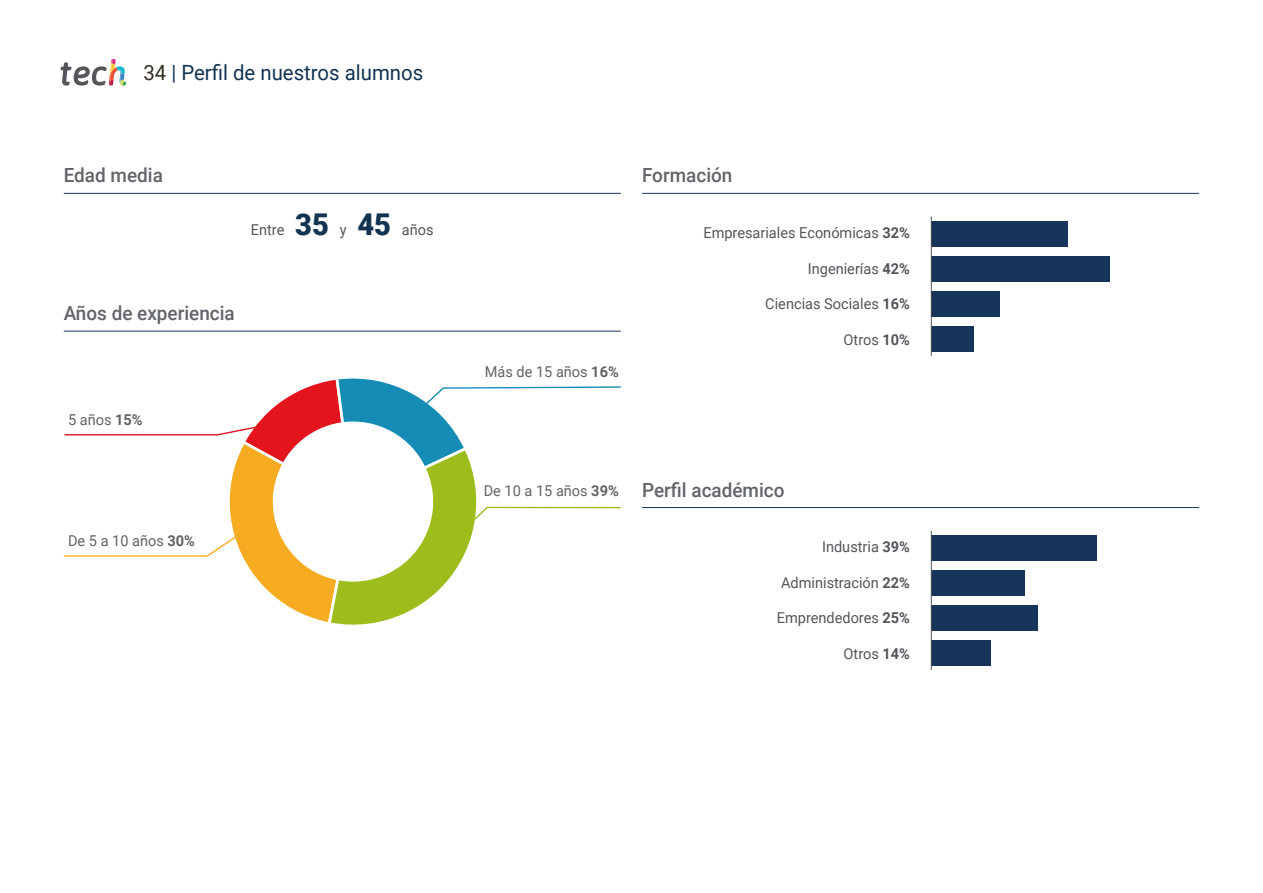
<style>
.page{position:relative;width:1263px;height:893px;background:#fff}
.page>*{position:absolute;margin:0;border:0;box-sizing:border-box;transform-origin:0 0}
.t1{font:21px "Roboto";color:#123352}
.t2{font:500 19.5px "Roboto";color:#61646a}
.t3{font:15px "Roboto";color:#52555b}
.t4{font:15px "Roboto";color:#636363}
.s1{color:#312e20}
.s2{font-weight:900;font-size:30px;color:#123352}
.s3{font-weight:700}
</style>
<div class="page">
<hr style="left:64px;top:193px;width:557px;height:1px;background:#17355b">
<hr style="left:64px;top:331px;width:557px;height:1px;background:#17355b">
<hr style="left:642px;top:193px;width:557px;height:1px;background:#17355b">
<hr style="left:642px;top:507px;width:557px;height:1px;background:#17355b">
<svg style="left:64px;top:378px;width:557px;height:247px"></svg>
<div style="left:931px;top:222px;width:136px;height:25px;background:#17355b"></div>
<div style="left:931px;top:256px;width:179px;height:26px;background:#17355b"></div>
<div style="left:931px;top:291px;width:68px;height:26px;background:#17355b"></div>
<div style="left:931px;top:326px;width:43px;height:26px;background:#17355b"></div>
<hr style="left:931px;top:217px;width:1px;height:139px;background:#52555b">
<div style="left:931px;top:536px;width:166px;height:25px;background:#17355b"></div>
<div style="left:931px;top:571px;width:94px;height:25px;background:#17355b"></div>
<div style="left:931px;top:605px;width:106px;height:26px;background:#17355b"></div>
<div style="left:931px;top:640px;width:60px;height:26px;background:#17355b"></div>
<hr style="left:931px;top:531px;width:1px;height:139px;background:#52555b">
<svg style="left:61px;top:59px;width:65px;height:27px"></svg>
<h1 class="t1" style="left:144px;top:57px;width:281px"><span class="s1">34</span> | Perfil de nuestros alumnos</h1>
<h2 class="t2" style="left:64px;top:161px;width:101px">Edad media</h2>
<p class="t3" style="left:251px;top:219px;width:184px">Entre <span class="s2">35</span> y <span class="s2">45</span> años</p>
<h2 class="t2" style="left:64px;top:300px;width:173px">Años de experiencia</h2>
<p class="t4" style="left:68px;top:409px;width:76px">5 años <span class="s3">15%</span></p>
<p class="t4" style="left:68px;top:530px;width:128px">De 5 a 10 años <span class="s3">30%</span></p>
<p class="t4" style="left:485px;top:361px;width:135px">Más de 15 años <span class="s3">16%</span></p>
<h2 class="t2" style="left:642px;top:161px;width:92px">Formación</h2>
<p class="t3" style="left:703px;top:222px;width:208px">Empresariales Económicas <span class="s3">32%</span></p>
<p class="t3" style="left:808px;top:258px;width:104px">Ingenierías <span class="s3">42%</span></p>
<p class="t3" style="left:765px;top:293px;width:146px">Ciencias Sociales <span class="s3">16%</span></p>
<p class="t3" style="left:844px;top:329px;width:68px">Otros <span class="s3">10%</span></p>
<p class="t4" style="left:484px;top:480px;width:137px">De 10 a 15 años <span class="s3">39%</span></p>
<h2 class="t2" style="left:642px;top:476px;width:144px">Perfil académico</h2>
<p class="t3" style="left:822px;top:536px;width:89px">Industria <span class="s3">39%</span></p>
<p class="t3" style="left:781px;top:572px;width:130px">Administración <span class="s3">22%</span></p>
<p class="t3" style="left:777px;top:607px;width:135px">Emprendedores <span class="s3">25%</span></p>
<p class="t3" style="left:844px;top:643px;width:68px">Otros <span class="s3">14%</span></p>
</div>
